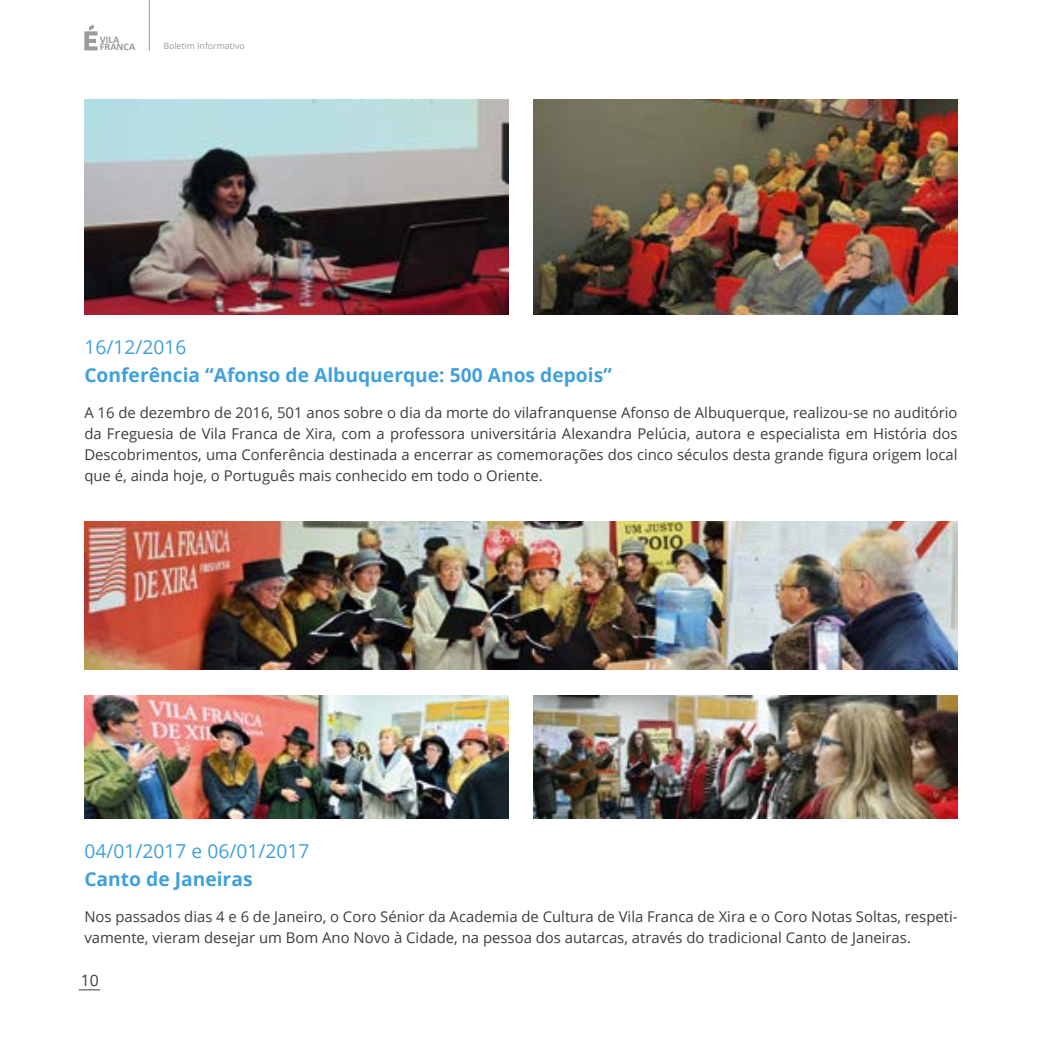
<style>
.page{position:relative;width:1042px;height:1042px;background:#fff}
.page>*{position:absolute;margin:0;border:0;box-sizing:border-box;transform-origin:0 0}
.t1{font:700 19.25px "Open Sans";color:#40a1da}
.t2{font:19.25px "Open Sans";color:#40a1da}
.t3{font:15.75px "Open Sans";color:#3e3c3c}
.t4{font:14.88px/21px "Open Sans";color:#3e3c3c;text-align:justify}
.t5{font:700 10.33px/7.7px "Calibri";color:#9c9b9f}
.t6{font:8.75px "Open Sans";color:#9c9b9f}
</style>
<div class="page">
<hr style="left:149px;top:0;width:1px;height:51px;background:#9c9b9f">
<svg style="left:84px;top:25px;width:14px;height:25px"></svg>
<svg style="left:79px;top:989px;width:21px;height:1px"></svg>
<img style="left:84px;top:99px;width:424px;height:216px">
<img style="left:84px;top:521px;width:873px;height:148px">
<img style="left:534px;top:99px;width:423px;height:216px">
<img style="left:84px;top:695px;width:424px;height:123px">
<img style="left:534px;top:695px;width:423px;height:123px">
<p class="t5" style="left:100px;top:35px;width:37px">VILA<br>FRANCA</p>
<p class="t6" style="left:163px;top:40px;width:83px">Boletim Informativo</p>
<p class="t2" style="left:84px;top:334px;width:104px">16/12/2016</p>
<p class="t1" style="left:84px;top:361px;width:529px">Conferência “Afonso de Albuquerque: 500 Anos depois”</p>
<p class="t4" style="left:84px;top:402px;width:875px">A 16 de dezembro de 2016, 501 anos sobre o dia da morte do vilafranquense Afonso de Albuquerque, realizou-se no auditório da Freguesia de Vila Franca de Xira, com a professora universitária Alexandra Pelúcia, autora e especialista em História dos Descobrimentos, uma Conferência destinada a encerrar as comemorações dos cinco séculos desta grande figura origem local que é, ainda hoje, o Português mais conhecido em todo o Oriente.</p>
<p class="t2" style="left:84px;top:838px;width:227px">04/01/2017 e 06/01/2017</p>
<p class="t1" style="left:84px;top:865px;width:170px">Canto de Janeiras</p>
<p class="t4" style="left:84px;top:906px;width:875px">Nos passados dias 4 e 6 de Janeiro, o Coro Sénior da Academia de Cultura de Vila Franca de Xira e o Coro Notas Soltas, respeti&shy;vamente, vieram desejar um Bom Ano Novo à Cidade, na pessoa dos autarcas, através do tradicional Canto de Janeiras.</p>
<p class="t3" style="left:81px;top:969px;width:20px">10</p>
</div>
